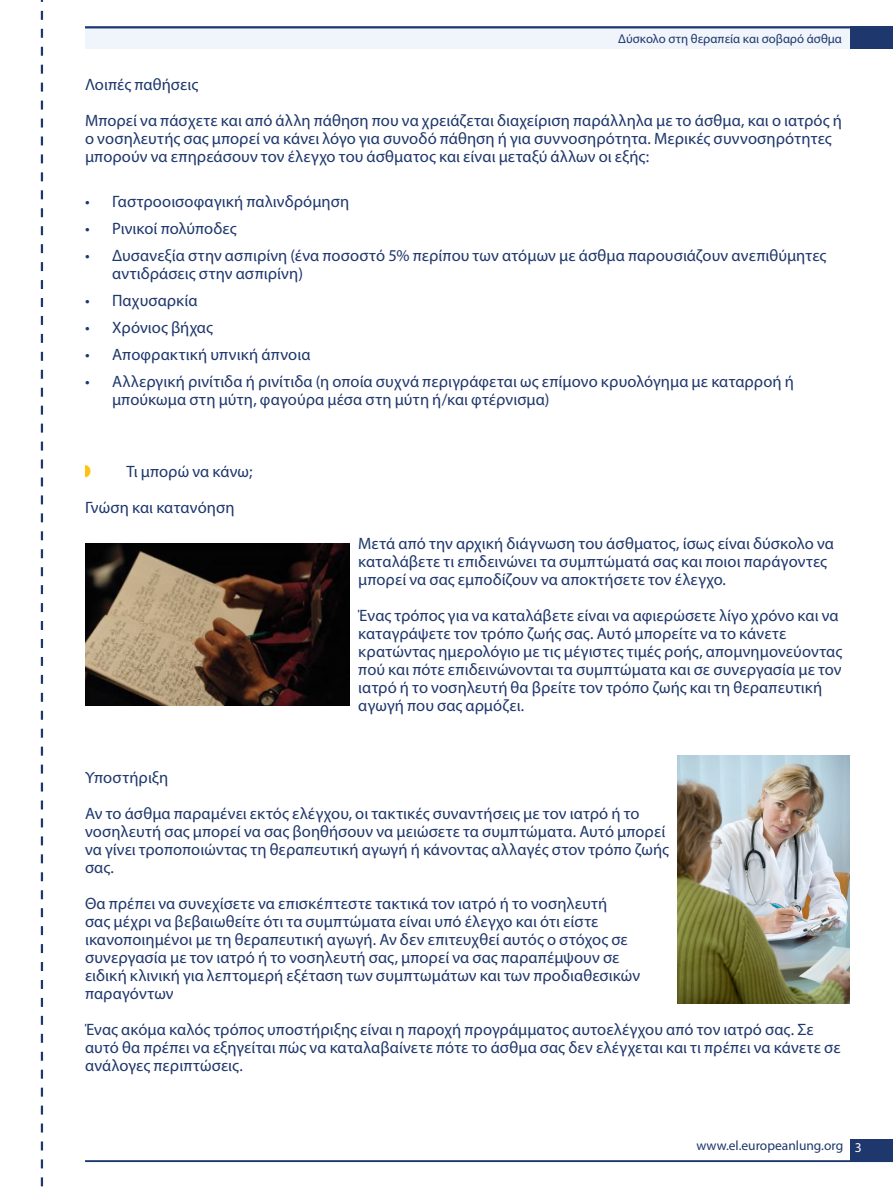
<style>
.page{position:relative;width:893px;height:1191px;background:#fff}
.page>*{position:absolute;margin:0;border:0;box-sizing:border-box;transform-origin:0 0}
.H___B-head{font:16.5px/18px "Myriad Pro";letter-spacing:.005em;color:#1e376d}
.t1{font:13.5px "Myriad Pro";color:#1e376d}
.Folio_left{font:13.5px "Myriad Pro";color:#fff}
.Running_head_left{font:12.75px "Myriad Pro";color:#1e376d}
</style>
<div class="page">
<svg style="left:41px;top:0;width:2px;height:1187px"></svg>
<div style="left:85px;top:26px;width:808px;height:23px;background:#eff5fb"></div>
<div style="left:850px;top:26px;width:43px;height:23px;background:#1e376d"></div>
<div style="left:850px;top:1138px;width:43px;height:23px;background:#1e376d"></div>
<hr style="left:85px;top:26px;width:808px;height:2px;background:#1e376d">
<hr style="left:85px;top:1160px;width:808px;height:2px;background:#1e376d">
<svg style="left:85px;top:465px;width:5px;height:12px"></svg>
<img style="left:85px;top:543px;width:265px;height:162px">
<img style="left:678px;top:756px;width:171px;height:247px">
<p class="Running_head_left" style="left:618px;top:30px;width:225px">Δύσκολο στη θεραπεία και σοβαρό άσθμα</p>
<p class="H___B-head" style="left:85px;top:66px;width:758px;line-height:36px">Λοιπές παθήσεις<br>Μπορεί να πάσχετε και από άλλη πάθηση που να χρειάζεται διαχείριση παράλληλα με το άσθμα, και ο ιατρός ή</p>
<p class="H___B-head" style="left:85px;top:129px;width:748px">ο νοσηλευτής σας μπορεί να κάνει λόγο για συνοδό πάθηση ή για συννοσηρότητα. Μερικές συννοσηρότητες μπορούν να επηρεάσουν τον έλεγχο του άσθματος και είναι μεταξύ άλλων οι εξής:</p>
<p class="H___B-head" style="left:85px;top:192px;width:266px">• Γαστροοισοφαγική παλινδρόμηση</p>
<p class="H___B-head" style="left:85px;top:219px;width:153px">• Ρινικοί πολύποδες</p>
<p class="H___B-head" style="left:112px;top:246px;width:716px;text-indent:-27px">• Δυσανεξία στην ασπιρίνη (ένα ποσοστό 5% περίπου των ατόμων με άσθμα παρουσιάζουν ανεπιθύμητες αντιδράσεις στην ασπιρίνη)</p>
<p class="H___B-head" style="left:85px;top:291px;width:114px">• Παχυσαρκία</p>
<p class="H___B-head" style="left:85px;top:318px;width:129px">• Χρόνιος βήχας</p>
<p class="H___B-head" style="left:85px;top:345px;width:227px">• Αποφρακτική υπνική άπνοια</p>
<p class="H___B-head" style="left:112px;top:372px;width:683px;text-indent:-27px">• Αλλεργική ρινίτιδα ή ρινίτιδα (η οποία συχνά περιγράφεται ως επίμονο κρυολόγημα με καταρροή ή μπούκωμα στη μύτη, φαγούρα μέσα στη μύτη ή/και φτέρνισμα)</p>
<p class="H___B-head" style="left:85px;top:453px;width:169px;line-height:36px;text-indent:42px">Τι μπορώ να κάνω;<br>Γνώση και κατανόηση</p>
<p class="H___B-head" style="left:358px;top:534px;width:477px">Μετά από την αρχική διάγνωση του άσθματος, ίσως είναι δύσκολο να καταλάβετε τι επιδεινώνει τα συμπτώματά σας και ποιοι παράγοντες μπορεί να σας εμποδίζουν να αποκτήσετε τον έλεγχο.</p>
<p class="H___B-head" style="left:358px;top:606px;width:485px">Ένας τρόπος για να καταλάβετε είναι να αφιερώσετε λίγο χρόνο και να καταγράψετε τον τρόπο ζωής σας. Αυτό μπορείτε να το κάνετε κρατώντας ημερολόγιο με τις μέγιστες τιμές ροής, απομνημονεύοντας πού και πότε επιδεινώνονται τα συμπτώματα και σε συνεργασία με τον ιατρό ή το νοσηλευτή θα βρείτε τον τρόπο ζωής και τη θεραπευτική αγωγή που σας αρμόζει.</p>
<p class="H___B-head" style="left:85px;top:759px;width:556px;line-height:36px">Υποστήριξη<br>Αν το άσθμα παραμένει εκτός ελέγχου, οι τακτικές συναντήσεις με τον ιατρό ή το</p>
<p class="H___B-head" style="left:85px;top:822px;width:585px">νοσηλευτή σας μπορεί να σας βοηθήσουν να μειώσετε τα συμπτώματα. Αυτό μπορεί να γίνει τροποποιώντας τη θεραπευτική αγωγή ή κάνοντας αλλαγές στον τρόπο ζωής σας.</p>
<p class="H___B-head" style="left:85px;top:894px;width:557px">Θα πρέπει να συνεχίσετε να επισκέπτεστε τακτικά τον ιατρό ή το νοσηλευτή<br>σας μέχρι να βεβαιωθείτε ότι τα συμπτώματα είναι υπό έλεγχο και ότι είστε ικανοποιημένοι με τη θεραπευτική αγωγή. Αν δεν επιτευχθεί αυτός ο στόχος σε συνεργασία με τον ιατρό ή το νοσηλευτή σας, μπορεί να σας παραπέμψουν σε ειδική κλινική για λεπτομερή εξέταση των συμπτωμάτων και των προδιαθεσικών παραγόντων</p>
<p class="H___B-head" style="left:85px;top:1020px;width:757px">Ένας ακόμα καλός τρόπος υποστήριξης είναι η παροχή προγράμματος αυτοελέγχου από τον ιατρό σας. Σε αυτό θα πρέπει να εξηγείται πώς να καταλαβαίνετε πότε το άσθμα σας δεν ελέγχεται και τι πρέπει να κάνετε σε ανάλογες περιπτώσεις.</p>
<p class="t1" style="left:696px;top:1137px;width:148px">www.el.europeanlung.org</p>
<p class="Folio_left" style="left:855px;top:1139px;width:8px">3</p>
</div>
